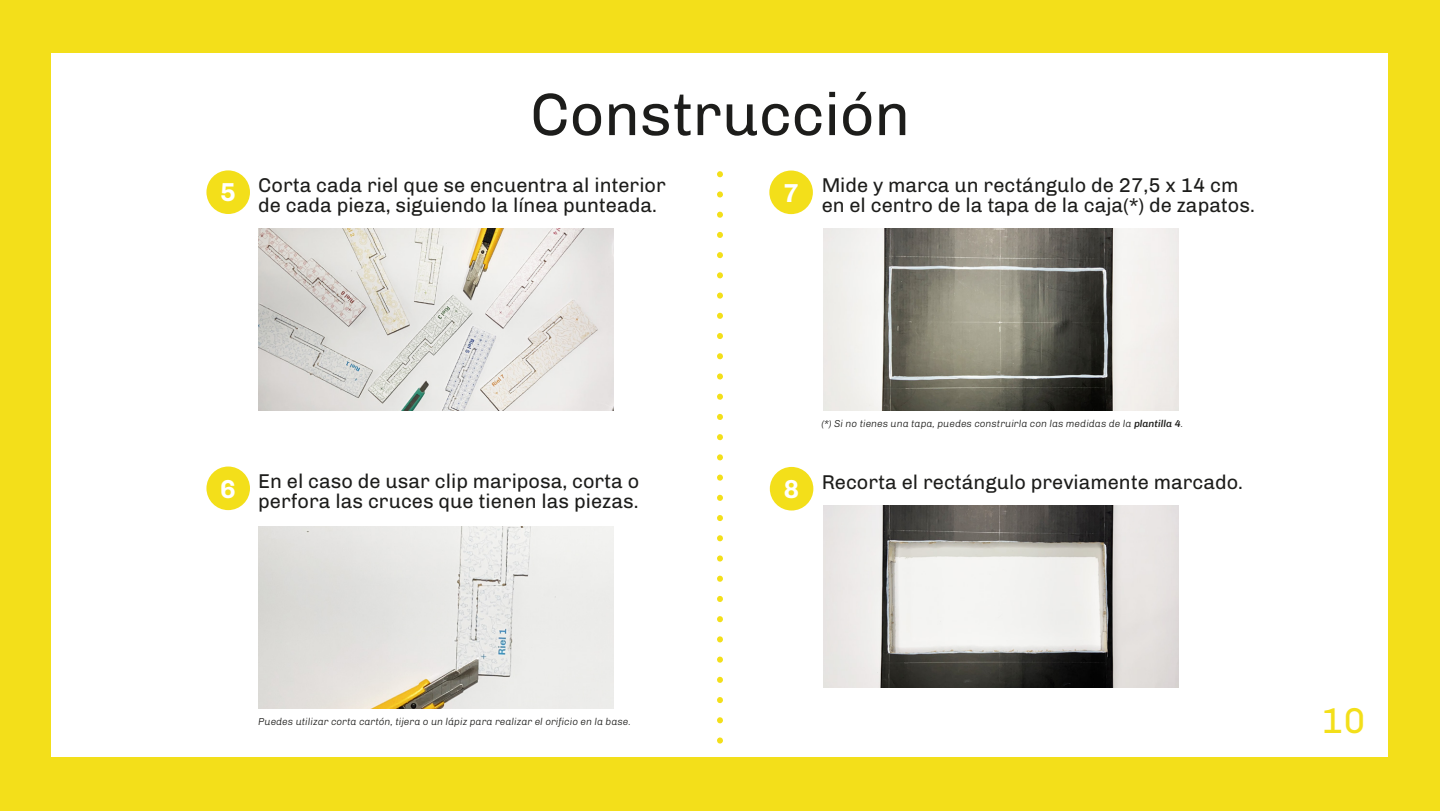
<style>
.page{position:relative;width:1440px;height:811px;background:#fff}
.page>*{position:absolute;margin:0;border:0;box-sizing:border-box;transform-origin:0 0}
.t1{font:60px "Chivo";color:#1d1d1b}
.t2{font:36px "Chivo";color:#f3df1a}
.t3{font:700 26px "Chivo";color:#fff}
.t4{font:20px/20px "Chivo";color:#1d1d1b}
.t5{font:italic 300 10px "Chivo";color:#1d1d1b}
.s1{font-weight:700;font-size:26px;color:#fff}
.s2{font-weight:500}
</style>
<div class="page">
<div style="left:0;top:0;width:1440px;height:810px;background:#f3df1a"></div>
<div style="left:52px;top:54px;width:1336px;height:702px;background:#fff"></div>
<svg style="left:717px;top:174px;width:6px;height:570px"></svg>
<div style="left:206px;top:170px;width:44px;height:44px;background:#f3df1a;border-radius:50%"></div>
<div style="left:206px;top:466px;width:44px;height:44px;background:#f3df1a;border-radius:50%"></div>
<div style="left:769px;top:170px;width:44px;height:44px;background:#f3df1a;border-radius:50%"></div>
<div style="left:770px;top:466px;width:43px;height:44px;background:#f3df1a;border-radius:50%"></div>
<img style="left:258px;top:228px;width:355px;height:182px">
<img style="left:823px;top:228px;width:355px;height:182px">
<img style="left:823px;top:505px;width:355px;height:182px">
<img style="left:258px;top:526px;width:355px;height:182px">
<h1 class="t1" style="left:530px;top:69px;width:381px">Construcción</h1>
<p class="t4" style="left:258px;top:174px;width:409px;text-indent:-38px"><span class="s1">5</span> Corta cada riel que se encuentra al interior de cada pieza, siguiendo la línea punteada.</p>
<h3 class="t3" style="left:783px;top:172px;width:17px">7</h3>
<p class="t4" style="left:822px;top:174px;width:435px">Mide y marca un rectángulo de 27,5 x 14 cm en el centro de la tapa de la caja(*) de zapatos.</p>
<p class="t4" style="left:220px;top:470px;width:420px;text-align:right"><span class="s1">6</span> En el caso de usar clip mariposa, corta o perfora las cruces que tienen las piezas.</p>
<p class="t5" style="left:258px;top:713px;width:374px">Puedes utilizar corta cartón, tijera o un lápiz para realizar el orificio en la base.</p>
<h3 class="t3" style="left:784px;top:468px;width:17px">8</h3>
<p class="t5" style="left:821px;top:415px;width:363px">(*) Si no tienes una tapa, puedes construirla con las medidas de la <span class="s2">plantilla 4</span>.</p>
<p class="t4" style="left:822px;top:470px;width:423px">Recorta el rectángulo previamente marcado.</p>
<h2 class="t2" style="left:1321px;top:692px;width:46px">10</h2>
</div>
